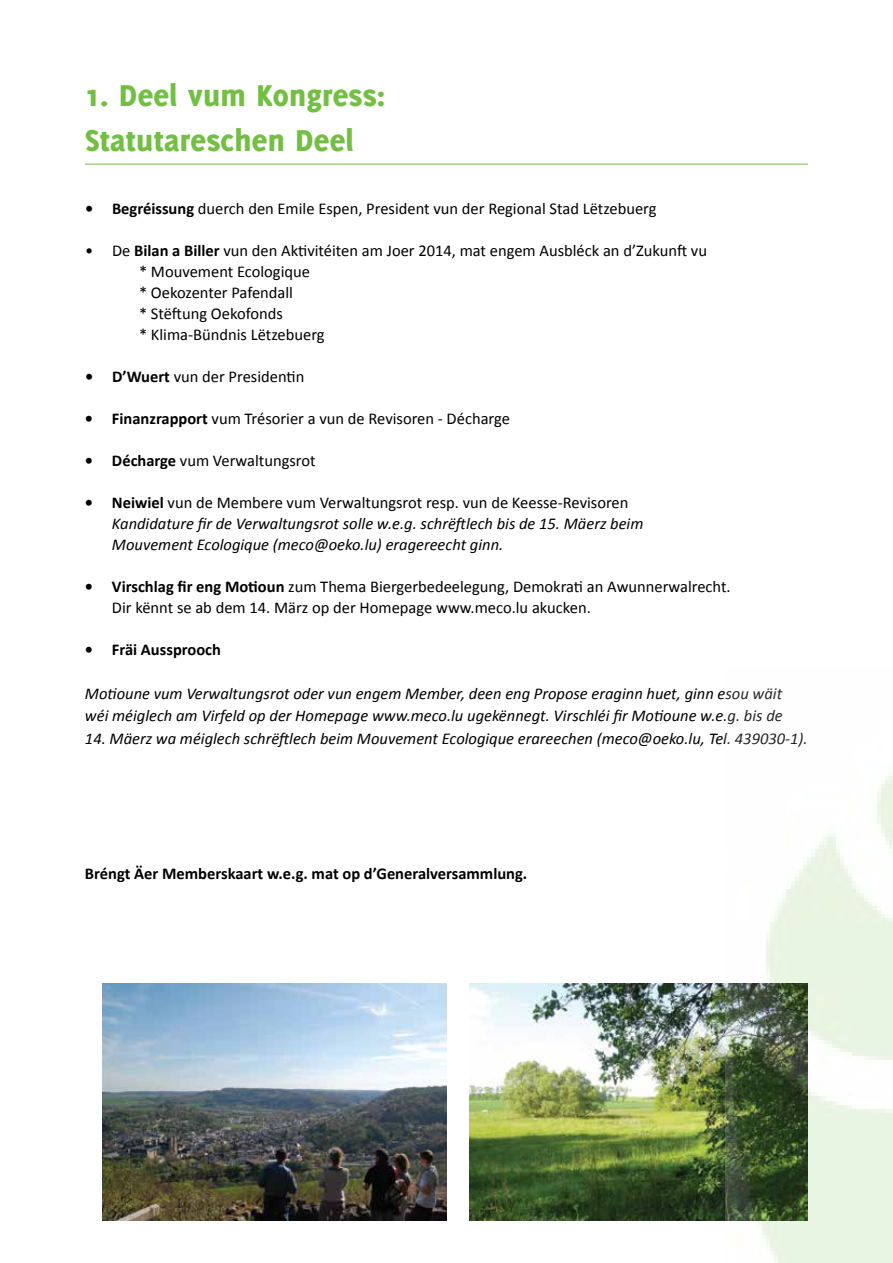
<style>
.page{position:relative;width:893px;height:1263px;background:#fff}
.page>*{position:absolute;margin:0;border:0;box-sizing:border-box;transform-origin:0 0}
.t1{font:800 33px/45px "Delicious";letter-spacing:.01em;color:#72bf44}
.t2{font:16.5px/21px "Calibri";color:#000}
.t3{font:italic 16.5px/21px "Calibri";color:#000}
.t4{font:700 16.5px "Calibri";color:#000}
.s1{font-weight:700}
.s2{font-weight:700;font-style:normal}
.s3{font-style:normal}
</style>
<div class="page">
<img style="left:470px;top:983px;width:255px;height:237px">
<img style="left:725px;top:776px;width:168px;height:487px">
<hr style="left:85px;top:164px;width:723px;height:1px;background:#72bf44">
<img style="left:102px;top:983px;width:344px;height:237px">
<h1 class="t1" style="left:85px;top:72px;width:302px">1. Deel vum Kongress:<br>Statutareschen Deel</h1>
<p class="t2" style="left:85px;top:198px;width:573px"><span class="s1">• Begréissung</span> duerch den Emile Espen, President vun der Regional Stad Lëtzebuerg</p>
<p class="t2" style="left:139px;top:240px;width:570px;text-indent:-54px">• De <span class="s1">Bilan a Biller</span> vun den Aktivitéiten am Joer 2014, mat engem Ausbléck an d’Zukunft vu * Mouvement Ecologique<br>* Oekozenter Pafendall<br>* Stëftung Oekofonds<br>* Klima-Bündnis Lëtzebuerg</p>
<p class="t2" style="left:85px;top:366px;width:221px"><span class="s1">• D’Wuert</span> vun der Presidentin</p>
<p class="t2" style="left:85px;top:408px;width:426px"><span class="s1">• Finanzrapport</span> vum Trésorier a vun de Revisoren - Décharge</p>
<p class="t2" style="left:85px;top:450px;width:232px"><span class="s1">• Décharge</span> vum Verwaltungsrot</p>
<p class="t3" style="left:112px;top:491px;width:533px;text-indent:-27px"><span class="s2">• Neiwiel</span> <span class="s3">vun de Membere vum Verwaltungsrot resp. vun de Keesse-Revisoren<br></span>Kandidature fir de Verwaltungsrot solle w.e.g. schrëftlech bis de 15. Mäerz beim<br>Mouvement Ecologique (meco@oeko.lu) eragereecht ginn.</p>
<p class="t2" style="left:112px;top:576px;width:620px;text-indent:-27px"><span class="s1">• Virschlag fir eng Motioun</span> zum Thema Biergerbedeelegung, Demokrati an Awunnerwalrecht.<br>Dir kënnt se ab dem 14. März op der Homepage www.meco.lu akucken.</p>
<p class="t4" style="left:85px;top:639px;width:138px">• Fräi Aussprooch</p>
<p class="t3" style="left:85px;top:681px;width:699px;line-height:22.5px">Motioune vum Verwaltungsrot oder vun engem Member, deen eng Propose eraginn huet, ginn esou wäit wéi méiglech am Virfeld op der Homepage www.meco.lu ugekënnegt. Virschléi fir Motioune w.e.g. bis de</p>
<p class="t3" style="left:85px;top:727px;width:724px">14. Mäerz wa méiglech schrëftlech beim Mouvement Ecologique erareechen (meco@oeko.lu, Tel. 439030-1).</p>
<p class="t4" style="left:85px;top:862px;width:444px">Bréngt Äer Memberskaart w.e.g. mat op d’Generalversammlung.</p>
</div>
